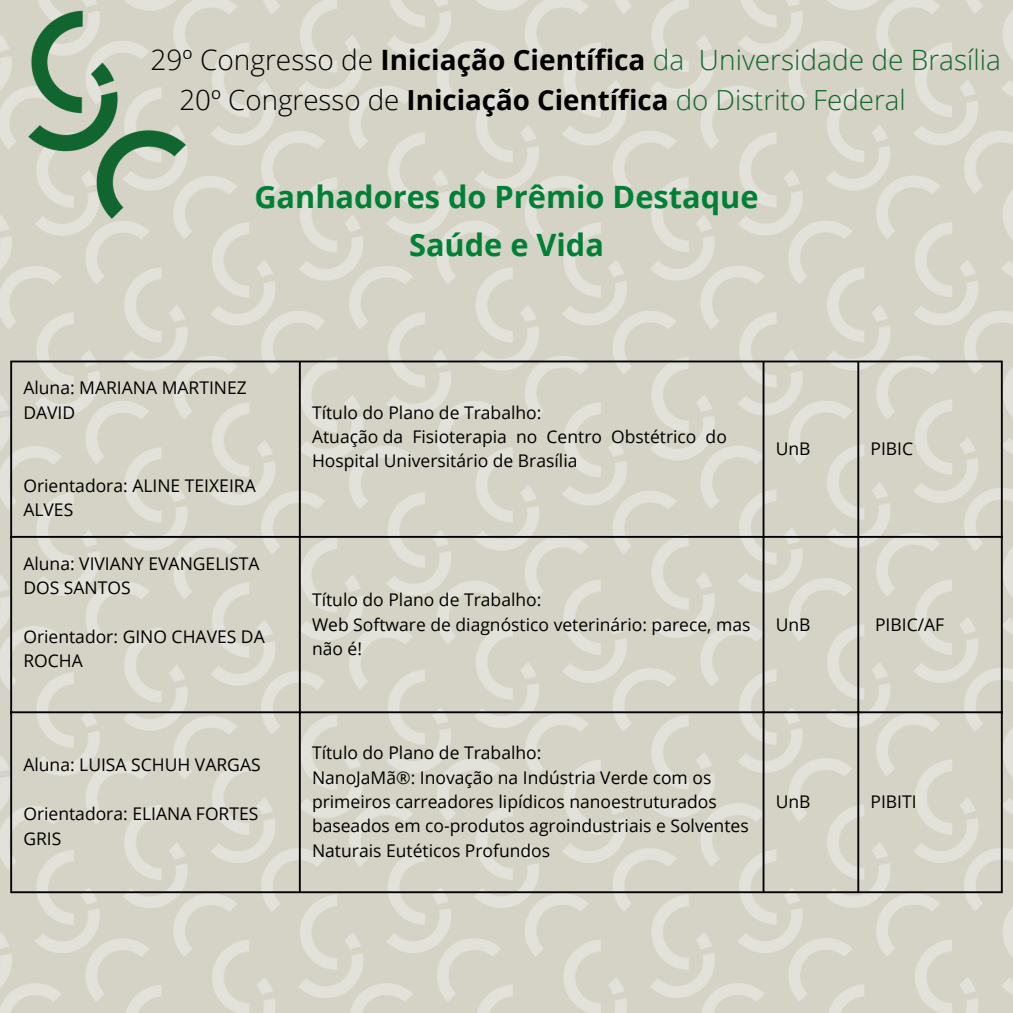
<style>
.page{position:relative;width:1013px;height:1013px;background:#fff}
.page>*{position:absolute;margin:0;border:0;box-sizing:border-box;transform-origin:0 0}
.t1{font:700 30.75px "Open Sans";color:#008037}
.t2{font:300 28px "Open Sans";color:#11662f}
.t3{font:700 27.75px "Open Sans";color:#000}
.t4{font:17.5px/24.4px "Open Sans";color:#000}
.s1{color:#000}
.s2{font-weight:700;color:#000}
.s3{font-weight:300}
.s4{font-weight:300;color:#11662f}
</style>
<div class="page">
<img style="left:0;top:0;width:1012px;height:1012px">
<img style="left:19px;top:0;width:170px;height:228px">
<hr style="left:10px;top:362px;width:2px;height:529px;background:#000">
<hr style="left:299px;top:362px;width:2px;height:529px;background:#000">
<hr style="left:762px;top:362px;width:2px;height:529px;background:#000">
<hr style="left:857px;top:362px;width:2px;height:529px;background:#000">
<hr style="left:1000px;top:362px;width:2px;height:529px;background:#000">
<hr style="left:10px;top:360px;width:992px;height:2px;background:#000">
<hr style="left:10px;top:536px;width:992px;height:2px;background:#000">
<hr style="left:10px;top:711px;width:992px;height:2px;background:#000">
<hr style="left:10px;top:891px;width:992px;height:2px;background:#000">
<p class="t2" style="left:151px;top:40px;width:852px"><span class="s1">29º Congresso de</span> <span class="s2">Iniciação Científica</span> da Universidade de Brasília</p>
<p class="t3" style="left:179px;top:80px;width:727px"><span class="s3">20º Congresso de</span> Iniciação Científica <span class="s4">do Distrito Federal</span></p>
<p class="t1" style="left:254px;top:176px;width:505px">Ganhadores do Prêmio Destaque</p>
<p class="t1" style="left:409px;top:223px;width:196px">Saúde e Vida</p>
<p class="t4" style="left:23px;top:375px;width:225px">Aluna: MARIANA MARTINEZ<br>DAVID</p>
<p class="t4" style="left:23px;top:473px;width:234px">Orientadora: ALINE TEIXEIRA<br>ALVES</p>
<p class="t4" style="left:23px;top:550px;width:238px">Aluna: VIVIANY EVANGELISTA<br>DOS SANTOS</p>
<p class="t4" style="left:23px;top:624px;width:243px">Orientador: GINO CHAVES DA<br>ROCHA</p>
<p class="t4" style="left:23px;top:752px;width:239px">Aluna: LUISA SCHUH VARGAS</p>
<p class="t4" style="left:23px;top:801px;width:236px">Orientadora: ELIANA FORTES<br>GRIS</p>
<p class="t4" style="left:312px;top:400px;width:231px">Título do Plano de Trabalho:</p>
<p class="t4" style="left:312px;top:424px;width:416px">Atuação da Fisioterapia no Centro Obstétrico do<br>Hospital Universitário de Brasília</p>
<p class="t4" style="left:775px;top:436px;width:36px">UnB</p>
<p class="t4" style="left:870px;top:436px;width:44px">PIBIC</p>
<p class="t4" style="left:312px;top:587px;width:231px">Título do Plano de Trabalho:</p>
<p class="t4" style="left:312px;top:611px;width:440px">Web Software de diagnóstico veterinário: parece, mas não é!</p>
<p class="t4" style="left:775px;top:611px;width:36px">UnB</p>
<p class="t4" style="left:875px;top:611px;width:71px">PIBIC/AF</p>
<p class="t4" style="left:312px;top:740px;width:231px">Título do Plano de Trabalho:</p>
<p class="t4" style="left:312px;top:764px;width:438px">NanoJaMã®: Inovação na Indústria Verde com os primeiros carreadores lipídicos nanoestruturados baseados em co-produtos agroindustriais e Solventes Naturais Eutéticos Profundos</p>
<p class="t4" style="left:775px;top:789px;width:36px">UnB</p>
<p class="t4" style="left:870px;top:789px;width:48px">PIBITI</p>
</div>
